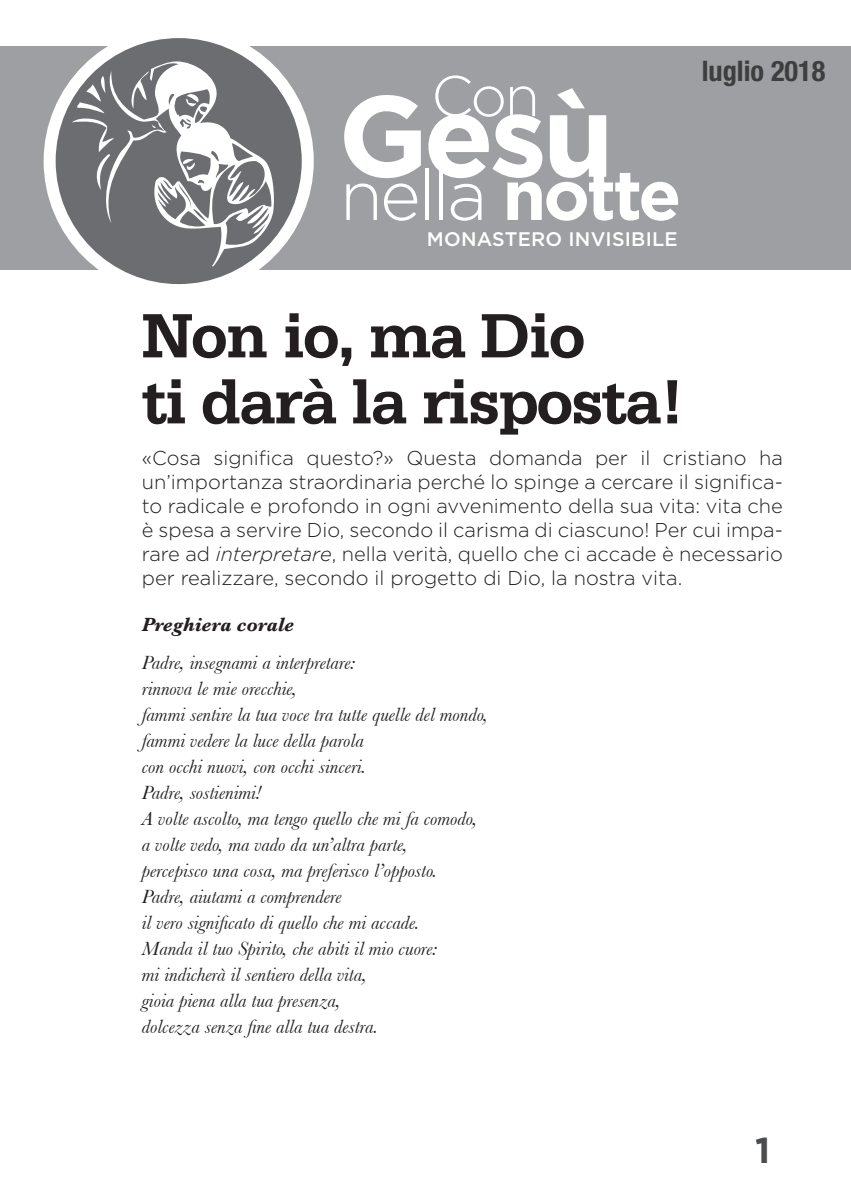
<style>
.page{position:relative;width:851px;height:1191px;background:#fff}
.page>*{position:absolute;margin:0;border:0;box-sizing:border-box;transform-origin:0 0}
.t1{font:700 114.8px "Gotham";color:#fff}
.t2{font:300 69.8px "Gotham";letter-spacing:-.04em;color:#fff}
.t3{font:700 66px/66px "Serifa Std";letter-spacing:-.035em;color:#231f20}
.t4{font:300 57.2px "Gotham";color:#fff}
.t5{font:700 36px "Gotham";color:#4b4c4d}
.t6{font:700 condensed 28.4px "Helvetica Neue LT Std";color:#3e3e3f}
.t7{font:italic 20px/26px "Baskerville";color:#231f20}
.t8{font:300 20px/24px "Gotham";color:#231f20;text-align:justify}
.t9{font:italic 700 20px "Baskerville";color:#231f20}
.t10{font:500 19.6px "Gotham";letter-spacing:.01em;color:#fff}
.s1{font-weight:700}
.s2{font-style:italic}
</style>
<div class="page">
<div style="left:0;top:46px;width:850px;height:224px;background:#9d9fa2"></div>
<svg style="left:50px;top:32px;width:258px;height:258px;background:#8d8d90"></svg>
<div style="left:44px;top:26px;width:270px;height:270px;border:12px solid #fff;border-radius:50%"></div>
<svg style="left:72px;top:61px;width:203px;height:205px;background:#909193"></svg>
<h3 class="t4" style="left:431px;top:60px;width:110px">Con</h3>
<h1 class="t1" style="left:338px;top:60px;width:277px">Gesù</h1>
<h2 class="t2" style="left:340px;top:151px;width:343px">nella <span class="s1">notte</span></h2>
<p class="t10" style="left:427px;top:226px;width:252px">MONASTERO INVISIBILE</p>
<h3 class="t6" style="left:701px;top:53px;width:125px">luglio 2018</h3>
<h3 class="t3" style="left:142px;top:302px;width:544px">Non io, ma Dio<br>ti darà la risposta!</h3>
<p class="t8" style="left:142px;top:445px;width:642px">«Cosa significa questo?» Questa domanda per il cristiano ha un’importanza straordinaria perché lo spinge a cercare il significa&shy;to radicale e profondo in ogni avvenimento della sua vita: vita che è spesa a servire Dio, secondo il carisma di ciascuno! Per cui impa&shy;rare ad <span class="s2">interpretare</span>, nella verità, quello che ci accade è necessario per realizzare, secondo il progetto di Dio, la nostra vita.</p>
<p class="t9" style="left:142px;top:613px;width:154px">Preghiera corale</p>
<p class="t7" style="left:142px;top:649px;width:348px">Padre, insegnami a interpretare:<br>rinnova le mie orecchie,<br>fammi sentire la tua voce tra tutte quelle del mondo, fammi vedere la luce della parola<br>con occhi nuovi, con occhi sinceri.<br>Padre, sostienimi!<br>A volte ascolto, ma tengo quello che mi fa comodo, a volte vedo, ma vado da un’altra parte,<br>percepisco una cosa, ma preferisco l’opposto.<br>Padre, aiutami a comprendere<br>il vero significato di quello che mi accade.<br>Manda il tuo Spirito, che abiti il mio cuore:<br>mi indicherà il sentiero della vita,<br>gioia piena alla tua presenza,<br>dolcezza senza fine alla tua destra.</p>
<h3 class="t5" style="left:755px;top:1126px;width:17px">1</h3>
</div>
